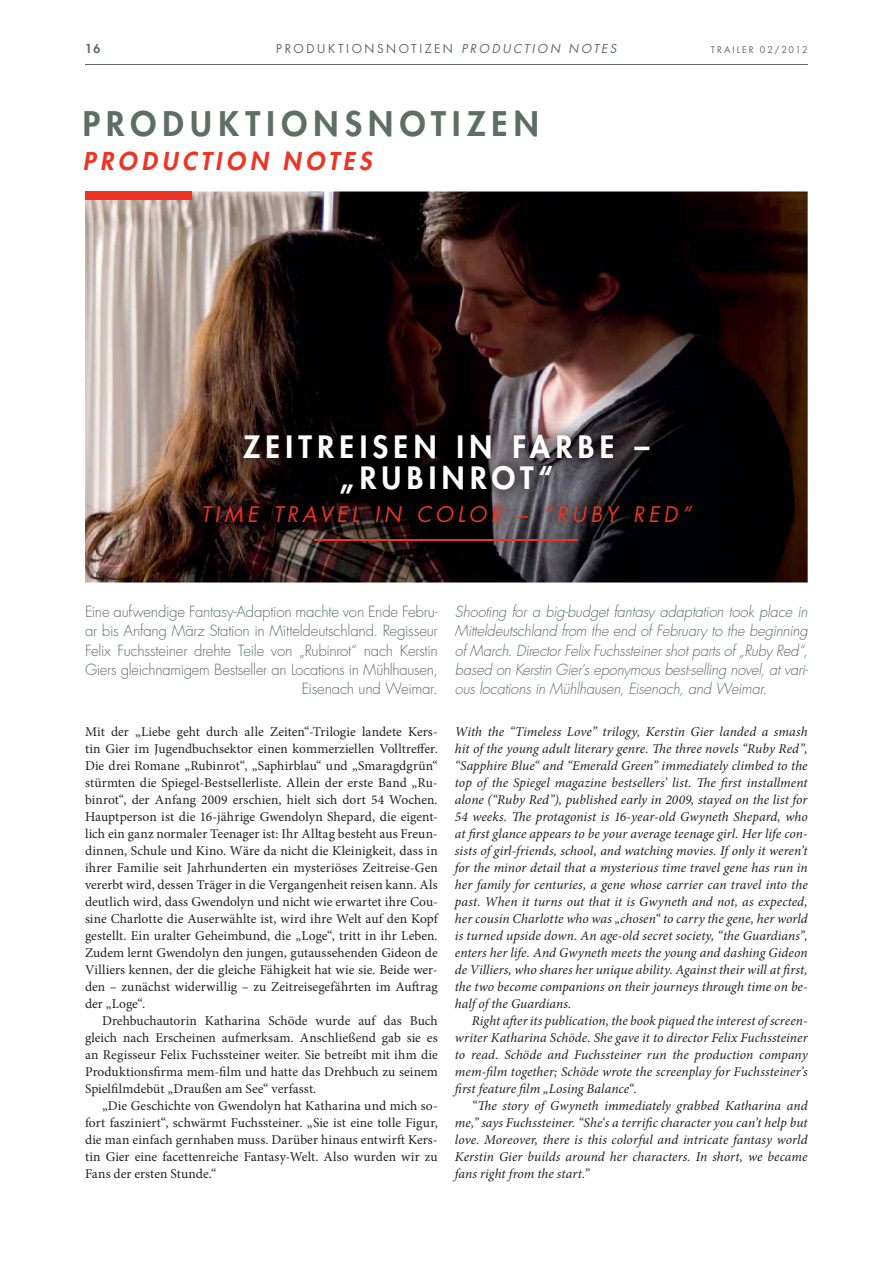
<style>
.page{position:relative;width:893px;height:1263px;background:#fff}
.page>*{position:absolute;margin:0;border:0;box-sizing:border-box;transform-origin:0 0}
.t1{font:800 33px "Futura Std";letter-spacing:.19em;color:#5e6e66}
.t2{font:800 30px/31.5px "Futura Std";letter-spacing:.18em;color:#fff;text-align:center}
.t3{font:italic 800 24px "Futura Std";letter-spacing:.185em;color:#ee3424}
.t4{font:italic 21px "Futura Std";letter-spacing:.195em;color:#ee3424}
.t5{font:italic 300 15px/19.5px "Futura Std";letter-spacing:-.015em;color:#5e6e66;text-align:justify}
.t6{font:300 15px/19.5px "Futura Std";letter-spacing:-.02em;color:#5e6e66;text-align:right}
.t7{font:italic 13.5px/17px "Minion Pro";letter-spacing:.005em;color:#231f20;text-align:justify}
.t8{font:13.5px/17px "Minion Pro";letter-spacing:.005em;color:#231f20;text-align:justify}
.t9{font:12px "Futura Std";letter-spacing:.21em;color:#5e6e66}
.t10{font:800 12px "Futura Std";color:#5e6e66}
.t11{font:9px "Futura Std";letter-spacing:.215em;color:#5e6e66}
.s1{font-style:italic}
</style>
<div class="page">
<img style="left:85px;top:192px;width:723px;height:391px">
<div style="left:85px;top:192px;width:106px;height:8px;background:#ee3424"></div>
<img style="left:190px;top:420px;width:516px;height:136px">
<hr style="left:315px;top:539px;width:263px;height:1px;background:#ee3424">
<hr style="left:85px;top:64px;width:723px;height:1px;background:#5e6e66">
<p class="t10" style="left:85px;top:43px;width:17px">16</p>
<p class="t9" style="left:276px;top:43px;width:342px">PRODUKTIONSNOTIZEN <span class="s1">PRODUCTION NOTES</span></p>
<p class="t11" style="left:711px;top:45px;width:98px">TRAILER 02/2012</p>
<h1 class="t1" style="left:83px;top:108px;width:457px">PRODUKTIONSNOTIZEN</h1>
<h3 class="t3" style="left:83px;top:150px;width:290px">PRODUCTION NOTES</h3>
<h2 class="t2" style="left:243px;top:433px;width:408px">ZEITREISEN IN FARBE – „RUBINROT“</h2>
<h3 class="t4" style="left:201px;top:504px;width:491px">TIME TRAVEL IN COLOR – “RUBY RED”</h3>
<p class="t6" style="left:85px;top:602px;width:354px">Eine aufwendige Fantasy-Adaption machte von Ende Febru&shy;ar bis Anfang März Station in Mitteldeutschland. Regisseur Felix Fuchssteiner drehte Teile von „Rubinrot“ nach Kerstin Giers gleichnamigem Bestseller an Locations in Mühlhausen, Eisenach und Weimar.</p>
<p class="t8" style="left:85px;top:724px;width:354px">Mit der „Liebe geht durch alle Zeiten“-Trilogie landete Kers&shy;tin Gier im Jugendbuchsektor einen kommerziellen Volltreffer.<br>Die drei Romane „Rubinrot“, „Saphirblau“ und „Smaragdgrün“ stürmten die Spiegel-Bestsellerliste. Allein der erste Band „Ru&shy;binrot“, der Anfang 2009 erschien, hielt sich dort 54 Wochen.<br>Hauptperson ist die 16-jährige Gwendolyn Shepard, die eigent&shy;lich ein ganz normaler Teenager ist: Ihr Alltag besteht aus Freun&shy;dinnen, Schule und Kino. Wäre da nicht die Kleinigkeit, dass in ihrer Familie seit Jahrhunderten ein mysteriöses Zeitreise-Gen vererbt wird, dessen Träger in die Vergangenheit reisen kann. Als deutlich wird, dass Gwendolyn und nicht wie erwartet ihre Cou&shy;sine Charlotte die Auserwählte ist, wird ihre Welt auf den Kopf gestellt. Ein uralter Geheimbund, die „Loge“, tritt in ihr Leben.<br>Zudem lernt Gwendolyn den jungen, gutaussehenden Gideon de Villiers kennen, der die gleiche Fähigkeit hat wie sie. Beide wer&shy;den – zunächst widerwillig – zu Zeitreisegefährten im Auftrag der „Loge“.</p>
<p class="t8" style="left:85px;top:1013px;width:354px;text-indent:17px">Drehbuchautorin Katharina Schöde wurde auf das Buch gleich nach Erscheinen aufmerksam. Anschließend gab sie es an Regisseur Felix Fuchssteiner weiter. Sie betreibt mit ihm die Produktionsfirma mem-film und hatte das Drehbuch zu seinem Spielfilmdebüt „Draußen am See“ verfasst.</p>
<p class="t8" style="left:85px;top:1098px;width:354px;text-indent:17px">„Die Geschichte von Gwendolyn hat Katharina und mich so&shy;fort fasziniert“, schwärmt Fuchssteiner. „Sie ist eine tolle Figur, die man einfach gernhaben muss. Darüber hinaus entwirft Kers&shy;tin Gier eine facettenreiche Fantasy-Welt. Also wurden wir zu Fans der ersten Stunde.“</p>
<p class="t5" style="left:455px;top:602px;width:355px">Shooting for a big-budget fantasy adaptation took place in Mitteldeutschland from the end of February to the beginning of March. Director Felix Fuchssteiner shot parts of „Ruby Red“, based on Kerstin Gier‘s eponymous best-selling novel, at vari&shy;ous locations in Mühlhausen, Eisenach, and Weimar.</p>
<p class="t7" style="left:455px;top:724px;width:354px">With the “Timeless Love” trilogy, Kerstin Gier landed a smash hit of the young adult literary genre. The three novels “Ruby Red”, “Sapphire Blue“ and “Emerald Green” immediately climbed to the top of the Spiegel magazine bestsellers’ list. The first installment alone (“Ruby Red”), published early in 2009, stayed on the list for 54 weeks. The protagonist is 16-year-old Gwyneth Shepard, who at first glance appears to be your average teenage girl. Her life con&shy;sists of girl-friends, school, and watching movies. If only it weren’t for the minor detail that a mysterious time travel gene has run in her family for centuries, a gene whose carrier can travel into the past. When it turns out that it is Gwyneth and not, as expected, her cousin Charlotte who was „chosen“ to carry the gene, her world is turned upside down. An age-old secret society, “the Guardians”, enters her life. And Gwyneth meets the young and dashing Gideon de Villiers, who shares her unique ability. Against their will at first, the two become companions on their journeys through time on be&shy;half of the Guardians.</p>
<p class="t7" style="left:455px;top:1013px;width:354px;text-indent:17px">Right after its publication, the book piqued the interest of screen&shy;writer Katharina Schöde. She gave it to director Felix Fuchssteiner to read. Schöde and Fuchssteiner run the production company mem-film together; Schöde wrote the screenplay for Fuchssteiner’s first feature film „Losing Balance“.</p>
<p class="t7" style="left:455px;top:1098px;width:354px;text-indent:17px">“The story of Gwyneth immediately grabbed Katharina and me,” says Fuchssteiner. “She‘s a terrific character you can’t help but love. Moreover, there is this colorful and intricate fantasy world Kerstin Gier builds around her characters. In short, we became fans right from the start.”</p>
</div>
